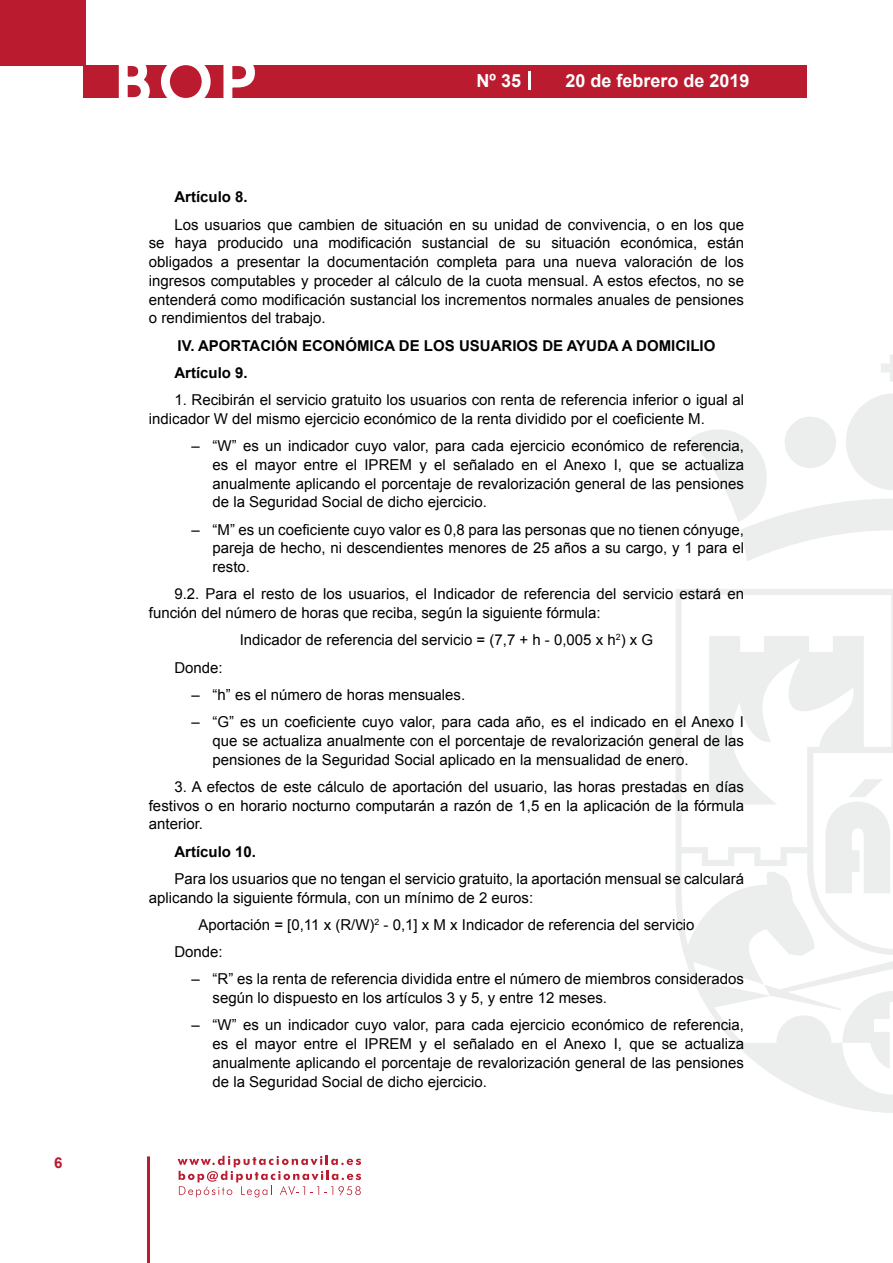
<style>
.page{position:relative;width:893px;height:1263px;background:#fff}
.page>*{position:absolute;margin:0;border:0;box-sizing:border-box;transform-origin:0 0}
.t1{font:500 61.5px "Avant Garde";color:#fff}
.t2{font:700 18px "Arial";color:#fff}
.t3{font:15px/18.8px "Arial";color:#000;text-align:justify}
.t4{font:700 15px/27.3px "Arial";color:#000}
.t5{font:700 15px "Arial";color:#ba1b2f}
</style>
<div class="page">
<svg style="left:178px;top:1156px;width:183px;height:41px"></svg>
<hr style="left:147px;top:1156px;width:3px;height:107px;background:#ba1b2f">
<div style="left:0;top:0;width:85px;height:66px;background:#ba1b2f"></div>
<div style="left:84px;top:65px;width:723px;height:33px;background:#ba1b2f"></div>
<svg style="left:118px;top:65px;width:32px;height:33px"></svg>
<svg style="left:161px;top:65px;width:50px;height:33px"></svg>
<svg style="left:223px;top:65px;width:32px;height:33px"></svg>
<svg style="left:529px;top:71px;width:2px;height:19px"></svg>
<svg style="left:881px;top:355px;width:12px;height:27px"></svg>
<svg style="left:690px;top:393px;width:203px;height:168px"></svg>
<svg style="left:676px;top:589px;width:217px;height:524px"></svg>
<svg style="left:764px;top:984px;width:129px;height:86px"></svg>
<svg style="left:825px;top:779px;width:66px;height:114px"></svg>
<p class="t5" style="left:54px;top:1153px;width:10px">6</p>
<h1 class="t1" style="left:115px;top:44px;width:141px">BOP</h1>
<p class="t2" style="left:477px;top:69px;width:46px">Nº 35</p>
<p class="t2" style="left:565px;top:69px;width:186px">20 de febrero de 2019</p>
<p class="t4" style="left:174px;top:184px;width:75px">Artículo 8.</p>
<p class="t3" style="left:149px;top:215px;width:597px;text-indent:26px">Los usuarios que cambien de situación en su unidad de convivencia, o en los que se haya producido una modificación sustancial de su situación económica, están obligados a presentar la documentación completa para una nueva valoración de los ingresos computables y proceder al cálculo de la cuota mensual. A estos efectos, no se entenderá como modificación sustancial los incrementos normales anuales de pensiones o rendimientos del trabajo.</p>
<p class="t4" style="left:174px;top:332px;width:543px">IV. APORTACIÓN ECONÓMICA DE LOS USUARIOS DE AYUDA A DOMICILIO<br>Artículo 9.</p>
<p class="t3" style="left:149px;top:391px;width:597px;text-indent:26px">1. Recibirán el servicio gratuito los usuarios con renta de referencia inferior o igual al indicador W del mismo ejercicio económico de la renta dividido por el coeficiente M.</p>
<p class="t3" style="left:213px;top:437px;width:533px;text-indent:-21px">– “W” es un indicador cuyo valor, para cada ejercicio económico de referencia, es el mayor entre el IPREM y el señalado en el Anexo I, que se actualiza anualmente aplicando el porcentaje de revalorización general de las pensiones de la Seguridad Social de dicho ejercicio.</p>
<p class="t3" style="left:213px;top:520px;width:533px;text-indent:-21px">– “M” es un coeficiente cuyo valor es 0,8 para las personas que no tienen cónyuge, pareja de hecho, ni descendientes menores de 25 años a su cargo, y 1 para el resto.</p>
<p class="t3" style="left:149px;top:585px;width:597px;text-indent:26px">9.2. Para el resto de los usuarios, el Indicador de referencia del servicio estará en función del número de horas que reciba, según la siguiente fórmula:</p>
<p class="t3" style="left:240px;top:631px;width:415px">Indicador de referencia del servicio = (7,7 + h - 0,005 x h<sup>2</sup>) x G</p>
<p class="t3" style="left:174px;top:658px;width:50px">Donde:</p>
<p class="t3" style="left:191px;top:685px;width:275px">– “h” es el número de horas mensuales.</p>
<p class="t3" style="left:213px;top:713px;width:533px;text-indent:-21px">– “G” es un coeficiente cuyo valor, para cada año, es el indicado en el Anexo I que se actualiza anualmente con el porcentaje de revalorización general de las pensiones de la Seguridad Social aplicado en la mensualidad de enero.</p>
<p class="t3" style="left:149px;top:777px;width:597px;text-indent:26px">3. A efectos de este cálculo de aportación del usuario, las horas prestadas en días festivos o en horario nocturno computarán a razón de 1,5 en la aplicación de la fórmula anterior.</p>
<p class="t4" style="left:174px;top:838px;width:83px">Artículo 10.</p>
<p class="t3" style="left:149px;top:869px;width:597px;text-indent:26px">Para los usuarios que no tengan el servicio gratuito, la aportación mensual se calculará aplicando la siguiente fórmula, con un mínimo de 2 euros:</p>
<p class="t3" style="left:174px;top:911px;width:522px;line-height:27.3px;text-indent:24px">Aportación = [0,11 x (R/W)<sup>2</sup> - 0,1] x M x Indicador de referencia del servicio<br>Donde:</p>
<p class="t3" style="left:213px;top:970px;width:533px;text-indent:-21px">– “R” es la renta de referencia dividida entre el número de miembros considerados según lo dispuesto en los artículos 3 y 5, y entre 12 meses.</p>
<p class="t3" style="left:213px;top:1016px;width:533px;text-indent:-21px">– “W” es un indicador cuyo valor, para cada ejercicio económico de referencia, es el mayor entre el IPREM y el señalado en el Anexo I, que se actualiza anualmente aplicando el porcentaje de revalorización general de las pensiones de la Seguridad Social de dicho ejercicio.</p>
</div>
